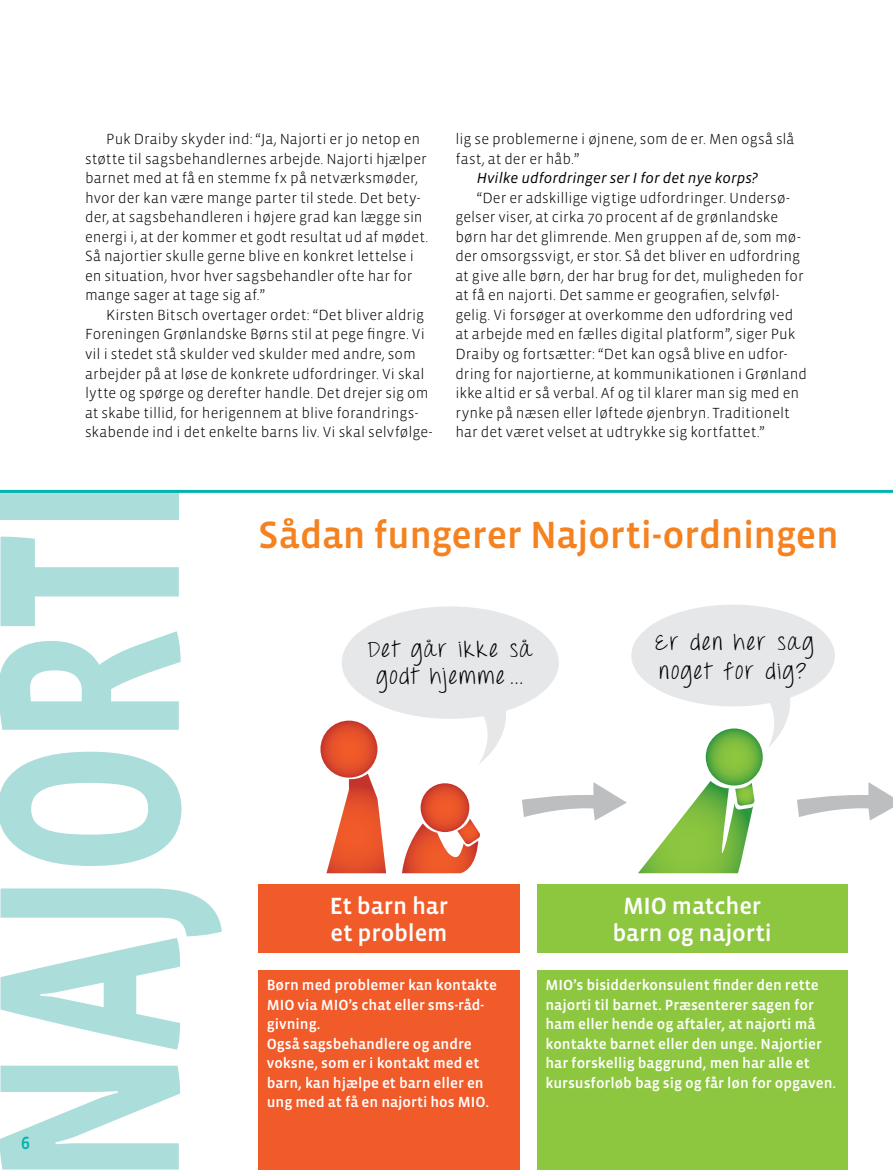
<style>
.page{position:relative;width:893px;height:1170px;background:#fff}
.page>*{position:absolute;margin:0;border:0;box-sizing:border-box;transform-origin:0 0}
.Overskrift_1{font:700 264.6px "Vista Sans";letter-spacing:-.02em;color:#abddda;scale:.75 1}
.Overskrift_1-2{font:38.85px "Vista Sans Med";letter-spacing:-.01em;color:#f58220}
.faktaboks_hvid{font:24px/27px "Vista Sans Med";letter-spacing:-.005em;color:#fff}
.t1{font:22.5px/28.5px "Throw My Hands Upinthe Air";letter-spacing:.09em;color:#000}
.t2{font:18px "Vista Sans Med";color:#00b5ad}
.brød2{font:300 15px/19.5px "Vista Sans";color:#000}
.blå_bog{font:15px/19.5px "Vista Sans Med";color:#fff}
.brød2-2{font:italic 15px "Vista Sans";color:#000}
</style>
<div class="page">
<hr style="left:0;top:490px;width:893px;height:3px;background:#00b5ad">
<div style="left:258px;top:884px;width:262px;height:68px;background:#f15a29"></div>
<div style="left:537px;top:884px;width:310px;height:68px;background:#8dc63f"></div>
<div style="left:258px;top:970px;width:262px;height:199px;background:#f15a29"></div>
<div style="left:537px;top:970px;width:310px;height:199px;background:#8dc63f"></div>
<svg style="left:320px;top:720px;width:57px;height:57px;background:#df4f2e"></svg>
<svg style="left:421px;top:783px;width:48px;height:49px"></svg>
<svg style="left:402px;top:818px;width:78px;height:55px"></svg>
<svg style="left:326px;top:773px;width:60px;height:100px"></svg>
<svg style="left:706px;top:728px;width:57px;height:57px;background:#6eb542"></svg>
<svg style="left:797px;top:782px;width:96px;height:38px"></svg>
<svg style="left:522px;top:782px;width:105px;height:38px"></svg>
<svg style="left:638px;top:780px;width:117px;height:93px"></svg>
<div style="left:342px;top:606px;width:217px;height:112px;background:#e6e7e8;border-radius:50%"></div>
<svg style="left:478px;top:707px;width:37px;height:57px"></svg>
<div style="left:631px;top:604px;width:204px;height:102px;background:#e6e7e8;border-radius:50%"></div>
<svg style="left:765px;top:693px;width:36px;height:54px"></svg>
<p class="brød2" style="left:85px;top:130px;width:345px;text-indent:21px">Puk Draiby skyder ind: “Ja, Najorti er jo netop en støtte til sagsbehandlernes arbejde. Najorti hjælper barnet med at få en stemme fx på netværksmøder, hvor der kan være mange parter til stede. Det bety&shy;der, at sagsbehandleren i højere grad kan lægge sin energi i, at der kommer et godt resultat ud af mødet.<br>Så najortier skulle gerne blive en konkret lettelse i en situation, hvor hver sagsbehandler ofte har for mange sager at tage sig af.”</p>
<p class="brød2" style="left:85px;top:305px;width:349px;text-indent:21px">Kirsten Bitsch overtager ordet: “Det bliver aldrig Foreningen Grønlandske Børns stil at pege fingre. Vi vil i stedet stå skulder ved skulder med andre, som arbejder på at løse de konkrete udfordringer. Vi skal lytte og spørge og derefter handle. Det drejer sig om at skabe tillid, for herigennem at blive forandrings&shy;skabende ind i det enkelte barns liv. Vi skal selvfølge-</p>
<p class="brød2" style="left:455px;top:130px;width:341px">lig se problemerne i øjnene, som de er. Men også slå fast, at der er håb.”</p>
<p class="brød2-2" style="left:477px;top:171px;width:282px">Hvilke udfordringer ser I for det nye korps?</p>
<p class="brød2" style="left:455px;top:188px;width:353px;text-indent:21px">“Der er adskillige vigtige udfordringer. Undersø&shy;gelser viser, at cirka 70 procent af de grønlandske børn har det glimrende. Men gruppen af de, som mø&shy;der omsorgssvigt, er stor. Så det bliver en udfordring at give alle børn, der har brug for det, muligheden for at få en najorti. Det samme er geografien, selvføl&shy;gelig. Vi forsøger at overkomme den udfordring ved at arbejde med en fælles digital platform”, siger Puk Draiby og fortsætter: “Det kan også blive en udfor&shy;dring for najortierne, at kommunikationen i Grønland ikke altid er så verbal. Af og til klarer man sig med en rynke på næsen eller løftede øjenbryn. Traditionelt har det været velset at udtrykke sig kortfattet.”</p>
<p class="Overskrift_1" style="left:-45px;top:1186px;width:951px;rotate:-90deg">NAJORTI</p>
<p class="t2" style="left:21px;top:1133px;width:10px">6</p>
<p class="Overskrift_1-2" style="left:258px;top:514px;width:582px">Sådan fungerer Najorti-ordningen</p>
<p class="t1" style="left:367px;top:637px;width:166px;line-height:27px;text-align:center">Det går ikke så godt hjemme ...</p>
<p class="t1" style="left:655px;top:630px;width:160px">Er den her sag noget for dig?</p>
<p class="faktaboks_hvid" style="left:330px;top:893px;width:120px">Et barn har et problem</p>
<p class="faktaboks_hvid" style="left:612px;top:893px;width:161px;text-align:center">MIO matcher barn og najorti</p>
<p class="blå_bog" style="left:267px;top:975px;width:232px">Børn med problemer kan kontakte<br>MIO via MIO’s chat eller sms-råd&shy;givning.</p>
<p class="blå_bog" style="left:267px;top:1033px;width:224px">Også sagsbehandlere og andre voksne, som er i kontakt med et barn, kan hjælpe et barn eller en ung med at få en najorti hos MIO.</p>
<p class="blå_bog" style="left:545px;top:975px;width:292px">MIO’s bisidderkonsulent finder den rette najorti til barnet. Præsenterer sagen for ham eller hende og aftaler, at najorti må kontakte barnet eller den unge. Najortier har forskellig baggrund, men har alle et kursusforløb bag sig og får løn for opgaven.</p>
</div>
